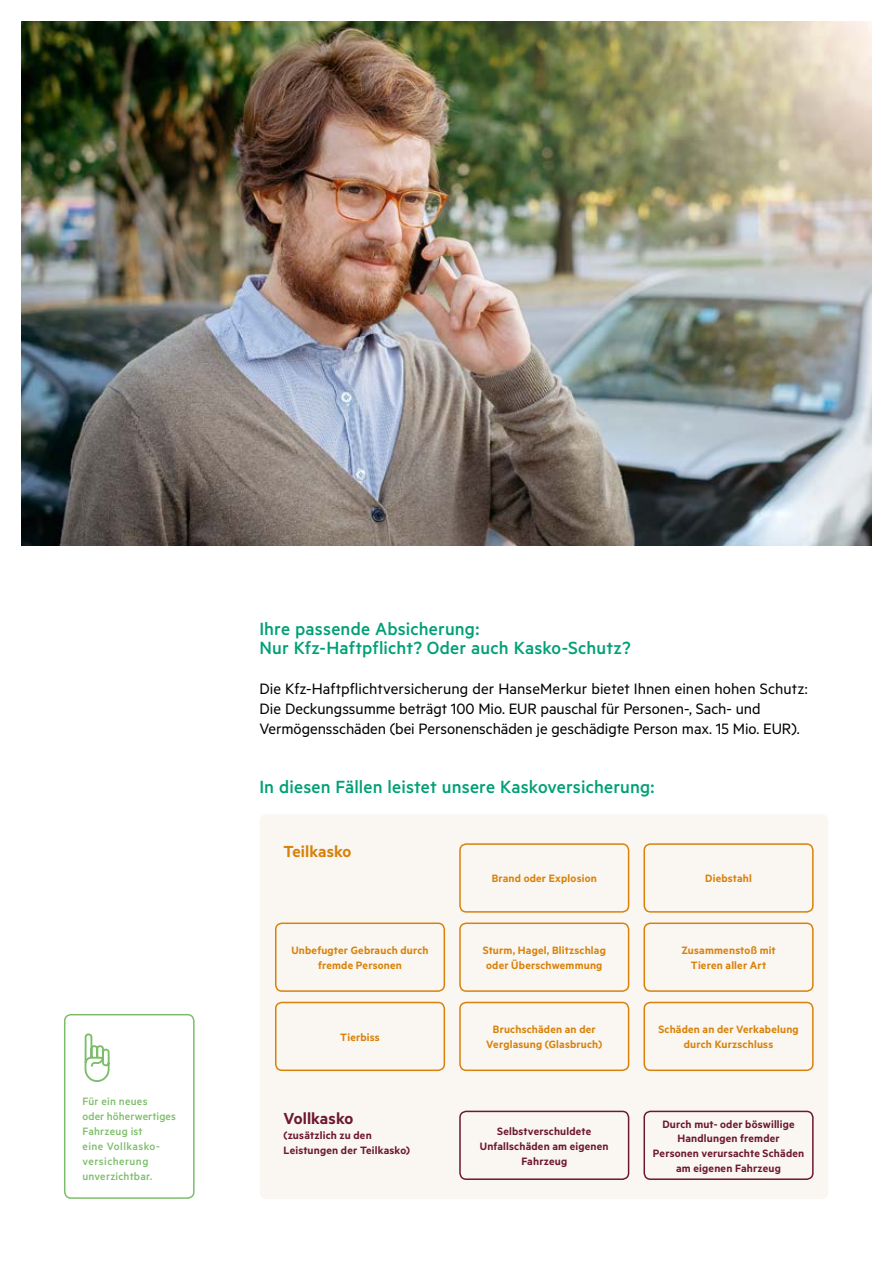
<style>
.page{position:relative;width:893px;height:1263px;background:#fff}
.page>*{position:absolute;margin:0;border:0;box-sizing:border-box;transform-origin:0 0}
.t1{font:500 19.8px/19.8px "Metric Alt";letter-spacing:.01em;color:#00a075}
.t2{font:600 18px "Metric Alt";letter-spacing:.005em;color:#d8820b}
.t3{font:600 18px "Metric Alt";letter-spacing:.005em;color:#6d1832}
.t4{font:16.95px/19.8px "Metric Alt";color:#000}
.t5{font:600 12px/14.9px "Metric Alt";letter-spacing:.015em;color:#d8820b;text-align:center}
.t6{font:600 12px/14.9px "Metric Alt";letter-spacing:.015em;color:#6d1832;text-align:center}
.t7{font:500 12px/15px "Metric Alt";letter-spacing:.02em;color:#7cbd6a}
</style>
<div class="page">
<div style="left:260px;top:814px;width:568px;height:385px;background:#faf6f1;border-radius:6px"></div>
<div style="left:643px;top:1111px;width:171px;height:69px;border:2px solid #6d1832;border-radius:6px"></div>
<div style="left:459px;top:1111px;width:170px;height:69px;border:2px solid #6d1832;border-radius:6px"></div>
<div style="left:643px;top:843px;width:171px;height:70px;border:2px solid #d8820b;border-radius:6px"></div>
<div style="left:643px;top:922px;width:171px;height:70px;border:2px solid #d8820b;border-radius:6px"></div>
<div style="left:459px;top:843px;width:170px;height:70px;border:2px solid #d8820b;border-radius:6px"></div>
<div style="left:459px;top:922px;width:170px;height:70px;border:2px solid #d8820b;border-radius:6px"></div>
<div style="left:275px;top:922px;width:170px;height:70px;border:2px solid #d8820b;border-radius:6px"></div>
<div style="left:643px;top:1002px;width:171px;height:69px;border:2px solid #d8820b;border-radius:6px"></div>
<div style="left:459px;top:1002px;width:170px;height:69px;border:2px solid #d8820b;border-radius:6px"></div>
<div style="left:275px;top:1002px;width:170px;height:69px;border:2px solid #d8820b;border-radius:6px"></div>
<div style="left:64px;top:1014px;width:131px;height:185px;border:2px solid #7cbd6a;border-radius:6px"></div>
<svg style="left:84px;top:1033px;width:26px;height:49px"></svg>
<img style="left:21px;top:21px;width:850px;height:524px">
<p class="t7" style="left:82px;top:1093px;width:95px">Für ein neues<br>oder höherwertiges<br>Fahrzeug ist<br>eine Vollkasko&shy;versicherung unverzichtbar.</p>
<h1 class="t1" style="left:259px;top:618px;width:373px">Ihre passende Absicherung:<br>Nur Kfz-Haftpflicht? Oder auch Kasko-Schutz?</h1>
<p class="t4" style="left:259px;top:678px;width:550px">Die Kfz-Haftpflichtversicherung der HanseMerkur bietet Ihnen einen hohen Schutz:<br>Die Deckungssumme beträgt 100 Mio. EUR pauschal für Personen-, Sach- und<br>Vermögensschäden (bei Personenschäden je geschädigte Person max. 15 Mio. EUR).</p>
<h1 class="t1" style="left:259px;top:776px;width:397px">In diesen Fällen leistet unsere Kaskoversicherung:</h1>
<h2 class="t2" style="left:283px;top:840px;width:69px">Teilkasko</h2>
<p class="t5" style="left:291px;top:943px;width:139px">Unbefugter Gebrauch durch fremde Personen</p>
<p class="t5" style="left:340px;top:1029px;width:41px">Tierbiss</p>
<h2 class="t3" style="left:283px;top:1108px;width:71px">Vollkasko</h2>
<p class="t6" style="left:283px;top:1127px;width:128px;text-align:left">(zusätzlich zu den<br>Leistungen der Teilkasko)</p>
<p class="t5" style="left:492px;top:871px;width:107px">Brand oder Explosion</p>
<p class="t5" style="left:705px;top:871px;width:48px">Diebstahl</p>
<p class="t5" style="left:483px;top:943px;width:125px;text-align:left">Sturm, Hagel, Blitzschlag oder Überschwemmung</p>
<p class="t5" style="left:681px;top:943px;width:96px">Zusammenstoß mit<br>Tieren aller Art</p>
<p class="t5" style="left:486px;top:1022px;width:118px">Bruchschäden an der<br>Verglasung (Glasbruch)</p>
<p class="t5" style="left:658px;top:1022px;width:142px">Schäden an der Verkabelung durch Kurzschluss</p>
<p class="t6" style="left:480px;top:1123px;width:130px">Selbstverschuldete<br>Unfallschäden am eigenen<br>Fahrzeug</p>
<p class="t6" style="left:653px;top:1116px;width:153px">Durch mut- oder böswillige<br>Handlungen fremder<br>Personen verursachte Schäden am eigenen Fahrzeug</p>
</div>
